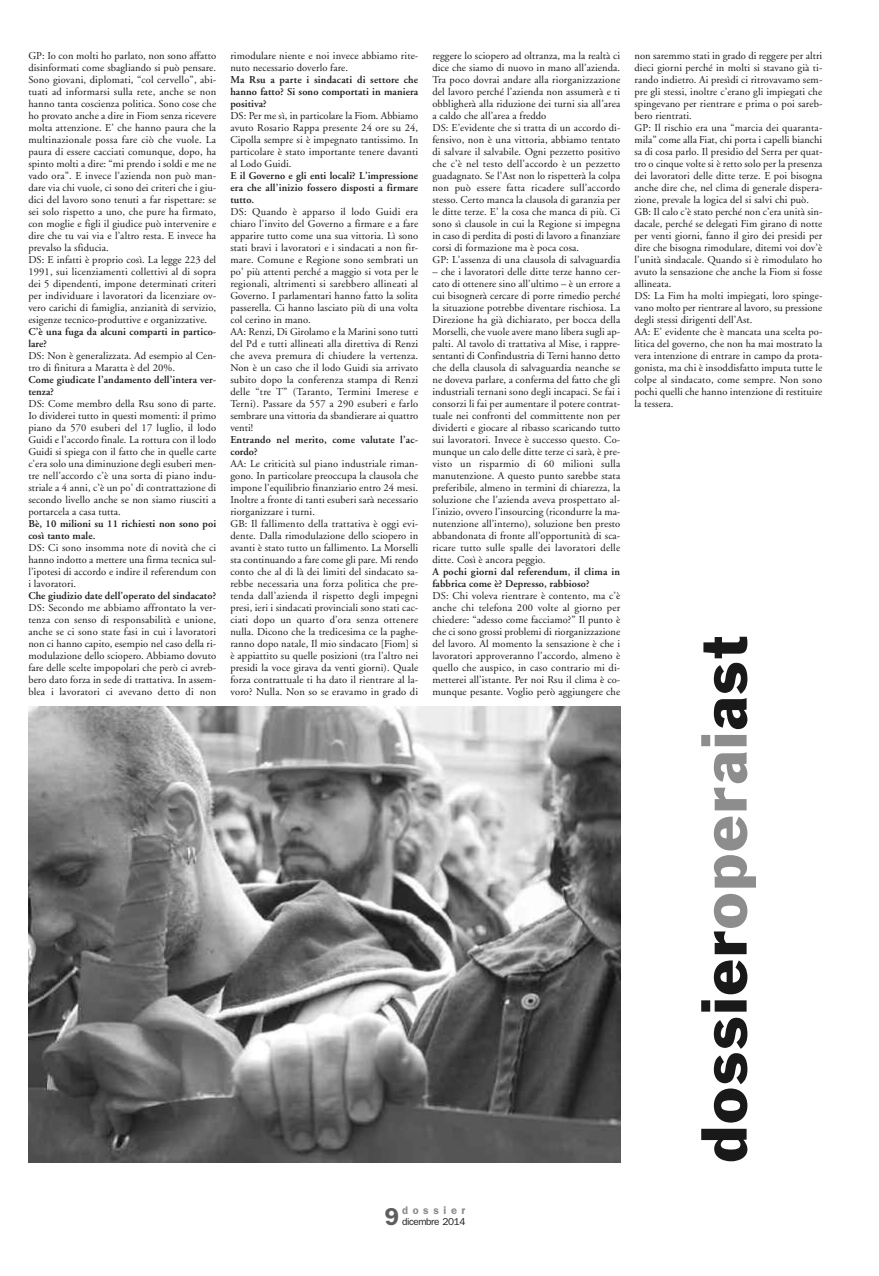
<style>
.page{position:relative;width:879px;height:1276px;background:#fff}
.page>*{position:absolute;margin:0;border:0;box-sizing:border-box;transform-origin:0 0}
.t1{font:60px "Franklin Gothic";letter-spacing:.035em;color:#191919}
.t2{font:600 24.5px "Franklin Gothic";color:#5e5e5e}
.t3{font:600 11.1px "Franklin Gothic";letter-spacing:.415em;color:#8c8c8c}
.t4{font:10.5px/12px "Adobe Garamond";letter-spacing:.01em;color:#191919}
.t5{font:600 10.5px/12px "Adobe Garamond";letter-spacing:.01em;color:#191919}
.t6{font:10px "Franklin Gothic";letter-spacing:-.04em;color:#191919}
</style>
<div class="page">
<svg style="left:701px;top:735px;width:55px;height:193px"></svg>
<img style="left:28px;top:706px;width:592px;height:456px">
<p class="t4" style="left:28px;top:50px;width:189px">GP: Io con molti ho parlato, non sono affatto disinformati come sbagliando si può pensare.<br>Sono giovani, diplomati, “col cervello”, abi&shy;tuati ad informarsi sulla rete, anche se non hanno tanta coscienza politica. Sono cose che ho provato anche a dire in Fiom senza ricevere molta attenzione. E’ che hanno paura che la multinazionale possa fare ciò che vuole. La paura di essere cacciati comunque, dopo, ha spinto molti a dire: “mi prendo i soldi e me ne vado ora”. E invece l’azienda non può man&shy;dare via chi vuole, ci sono dei criteri che i giu&shy;dici del lavoro sono tenuti a far rispettare: se sei solo rispetto a uno, che pure ha firmato, con moglie e figli il giudice può intervenire e dire che tu vai via e l’altro resta. E invece ha prevalso la sfiducia.<br>DS: E infatti è proprio così. La legge 223 del 1991, sui licenziamenti collettivi al di sopra dei 5 dipendenti, impone determinati criteri per individuare i lavoratori da licenziare ov&shy;vero carichi di famiglia, anzianità di servizio, esigenze tecnico-produttive e organizzative.</p>
<p class="t5" style="left:28px;top:326px;width:189px">C’è una fuga da alcuni comparti in partico&shy;lare?</p>
<p class="t4" style="left:28px;top:350px;width:189px">DS: Non è generalizzata. Ad esempio al Cen&shy;tro di finitura a Maratta è del 20%.</p>
<p class="t5" style="left:28px;top:374px;width:189px">Come giudicate l’andamento dell’intera ver&shy;tenza?</p>
<p class="t4" style="left:28px;top:398px;width:189px;text-align:justify">DS: Come membro della Rsu sono di parte.<br>Io dividerei tutto in questi momenti: il primo piano da 570 esuberi del 17 luglio, il lodo Guidi e l’accordo finale. La rottura con il lodo Guidi si spiega con il fatto che in quelle carte c’era solo una diminuzione degli esuberi men&shy;tre nell’accordo c’è una sorta di piano indu&shy;striale a 4 anni, c’è un po’ di contrattazione di secondo livello anche se non siamo riusciti a portarcela a casa tutta.</p>
<p class="t5" style="left:28px;top:518px;width:189px">Bè, 10 milioni su 11 richiesti non sono poi così tanto male.</p>
<p class="t4" style="left:28px;top:542px;width:189px;text-align:justify">DS: Ci sono insomma note di novità che ci hanno indotto a mettere una firma tecnica sul&shy;l’ipotesi di accordo e indire il referendum con i lavoratori.</p>
<p class="t5" style="left:28px;top:590px;width:189px">Che giudizio date dell’operato del sindacato?</p>
<p class="t4" style="left:28px;top:602px;width:189px;text-align:justify">DS: Secondo me abbiamo affrontato la ver&shy;tenza con senso di responsabilità e unione, anche se ci sono state fasi in cui i lavoratori non ci hanno capito, esempio nel caso della ri&shy;modulazione dello sciopero. Abbiamo dovuto fare delle scelte impopolari che però ci avreb&shy;bero dato forza in sede di trattativa. In assem&shy;blea i lavoratori ci avevano detto di non</p>
<p class="t4" style="left:230px;top:50px;width:189px">rimodulare niente e noi invece abbiamo rite&shy;nuto necessario doverlo fare.</p>
<p class="t5" style="left:230px;top:74px;width:189px;text-align:justify">Ma Rsu a parte i sindacati di settore che hanno fatto? Si sono comportati in maniera positiva?</p>
<p class="t4" style="left:230px;top:110px;width:189px;text-align:justify">DS: Per me sì, in particolare la Fiom. Abbiamo avuto Rosario Rappa presente 24 ore su 24, Cipolla sempre si è impegnato tantissimo. In particolare è stato importante tenere davanti al Lodo Guidi.</p>
<p class="t5" style="left:230px;top:170px;width:189px;text-align:justify">E il Governo e gli enti locali? L’impressione era che all’inizio fossero disposti a firmare tutto.</p>
<p class="t4" style="left:230px;top:206px;width:189px">DS: Quando è apparso il lodo Guidi era chiaro l’invito del Governo a firmare e a fare apparire tutto come una sua vittoria. Lì sono stati bravi i lavoratori e i sindacati a non fir&shy;mare. Comune e Regione sono sembrati un po’ più attenti perché a maggio si vota per le regionali, altrimenti si sarebbero allineati al Governo. I parlamentari hanno fatto la solita passerella. Ci hanno lasciato più di una volta col cerino in mano.<br>AA: Renzi, Di Girolamo e la Marini sono tutti del Pd e tutti allineati alla direttiva di Renzi che aveva premura di chiudere la vertenza.<br>Non è un caso che il lodo Guidi sia arrivato subito dopo la conferenza stampa di Renzi delle “tre T” (Taranto, Termini Imerese e Terni). Passare da 557 a 290 esuberi e farlo sembrare una vittoria da sbandierare ai quattro venti!</p>
<p class="t5" style="left:230px;top:434px;width:189px">Entrando nel merito, come valutate l’ac&shy;cordo?</p>
<p class="t4" style="left:230px;top:458px;width:189px">AA: Le criticità sul piano industriale riman&shy;gono. In particolare preoccupa la clausola che impone l’equilibrio finanziario entro 24 mesi.<br>Inoltre a fronte di tanti esuberi sarà necessario riorganizzare i turni.<br>GB: Il fallimento della trattativa è oggi evi&shy;dente. Dalla rimodulazione dello sciopero in avanti è stato tutto un fallimento. La Morselli sta continuando a fare come gli pare. Mi rendo conto che al di là dei limiti del sindacato sa&shy;rebbe necessaria una forza politica che pre&shy;tenda dall’azienda il rispetto degli impegni presi, ieri i sindacati provinciali sono stati cac&shy;ciati dopo un quarto d’ora senza ottenere nulla. Dicono che la tredicesima ce la paghe&shy;ranno dopo natale, Il mio sindacato [Fiom] si è appiattito su quelle posizioni (tra l’altro nei presidi la voce girava da venti giorni). Quale forza contrattuale ti ha dato il rientrare al la&shy;voro? Nulla. Non so se eravamo in grado di</p>
<p class="t4" style="left:432px;top:50px;width:189px">reggere lo sciopero ad oltranza, ma la realtà ci dice che siamo di nuovo in mano all’azienda.<br>Tra poco dovrai andare alla riorganizzazione del lavoro perché l’azienda non assumerà e ti obbligherà alla riduzione dei turni sia all’area a caldo che all’area a freddo<br>DS: E’evidente che si tratta di un accordo di&shy;fensivo, non è una vittoria, abbiamo tentato di salvare il salvabile. Ogni pezzetto positivo che c’è nel testo dell’accordo è un pezzetto guadagnato. Se l’Ast non lo rispetterà la colpa non può essere fatta ricadere sull’accordo stesso. Certo manca la clausola di garanzia per le ditte terze. E’ la cosa che manca di più. Ci sono sì clausole in cui la Regione si impegna in caso di perdita di posti di lavoro a finanziare corsi di formazione ma è poca cosa.<br>GP: L’assenza di una clausola di salvaguardia</p>
<p class="t4" style="left:432px;top:266px;width:189px;text-align:justify">– che i lavoratori delle ditte terze hanno cer&shy;cato di ottenere sino all’ultimo – è un errore a cui bisognerà cercare di porre rimedio perché la situazione potrebbe diventare rischiosa. La Direzione ha già dichiarato, per bocca della Morselli, che vuole avere mano libera sugli ap&shy;palti. Al tavolo di trattativa al Mise, i rappre&shy;sentanti di Confindustria di Terni hanno detto che della clausola di salvaguardia neanche se ne doveva parlare, a conferma del fatto che gli industriali ternani sono degli incapaci. Se fai i consorzi li fai per aumentare il potere contrat&shy;tuale nei confronti del committente non per dividerti e giocare al ribasso scaricando tutto sui lavoratori. Invece è successo questo. Co&shy;munque un calo delle ditte terze ci sarà, è pre&shy;visto un risparmio di 60 milioni sulla manutenzione. A questo punto sarebbe stata preferibile, almeno in termini di chiarezza, la soluzione che l’azienda aveva prospettato al&shy;l’inizio, ovvero l’insourcing (ricondurre la ma&shy;nutenzione all’interno), soluzione ben presto abbandonata di fronte all’opportunità di sca&shy;ricare tutto sulle spalle dei lavoratori delle ditte. Così è ancora peggio.</p>
<p class="t5" style="left:432px;top:566px;width:189px">A pochi giorni dal referendum, il clima in fabbrica come è? Depresso, rabbioso?</p>
<p class="t4" style="left:432px;top:590px;width:189px;text-align:justify">DS: Chi voleva rientrare è contento, ma c’è anche chi telefona 200 volte al giorno per chiedere: “adesso come facciamo?” Il punto è che ci sono grossi problemi di riorganizzazione del lavoro. Al momento la sensazione è che i lavoratori approveranno l’accordo, almeno è quello che auspico, in caso contrario mi di&shy;metterei all’istante. Per noi Rsu il clima è co&shy;munque pesante. Voglio però aggiungere che</p>
<p class="t4" style="left:634px;top:50px;width:189px">non saremmo stati in grado di reggere per altri dieci giorni perché in molti si stavano già ti&shy;rando indietro. Ai presìdi ci ritrovavamo sem&shy;pre gli stessi, inoltre c’erano gli impiegati che spingevano per rientrare e prima o poi sareb&shy;bero rientrati.<br>GP: Il rischio era una “marcia dei quaranta&shy;mila” come alla Fiat, chi porta i capelli bianchi sa di cosa parlo. Il presidio del Serra per quat&shy;tro o cinque volte si è retto solo per la presenza dei lavoratori delle ditte terze. E poi bisogna anche dire che, nel clima di generale dispera&shy;zione, prevale la logica del si salvi chi può.<br>GB: Il calo c’è stato perché non c’era unità sin&shy;dacale, perché se delegati Fim girano di notte per venti giorni, fanno il giro dei presidi per dire che bisogna rimodulare, ditemi voi dov’è l’unità sindacale. Quando si è rimodulato ho avuto la sensazione che anche la Fiom si fosse allineata.<br>DS: La Fim ha molti impiegati, loro spinge&shy;vano molto per rientrare al lavoro, su pressione degli stessi dirigenti dell’Ast.<br>AA: E’ evidente che è mancata una scelta po&shy;litica del governo, che non ha mai mostrato la vera intenzione di entrare in campo da prota&shy;gonista, ma chi è insoddisfatto imputa tutte le colpe al sindacato, come sempre. Non sono pochi quelli che hanno intenzione di restituire la tessera.</p>
<h1 class="t1" style="left:701px;top:730px;width:96px;rotate:-90deg">ast</h1>
<h2 class="t2" style="left:384px;top:1202px;width:16px">9</h2>
<p class="t3" style="left:402px;top:1203px;width:65px">dossier</p>
<p class="t6" style="left:402px;top:1216px;width:65px">dicembre 2014</p>
<h1 class="t1" style="left:701px;top:1162px;width:234px;rotate:-90deg">dossier</h1>
</div>
